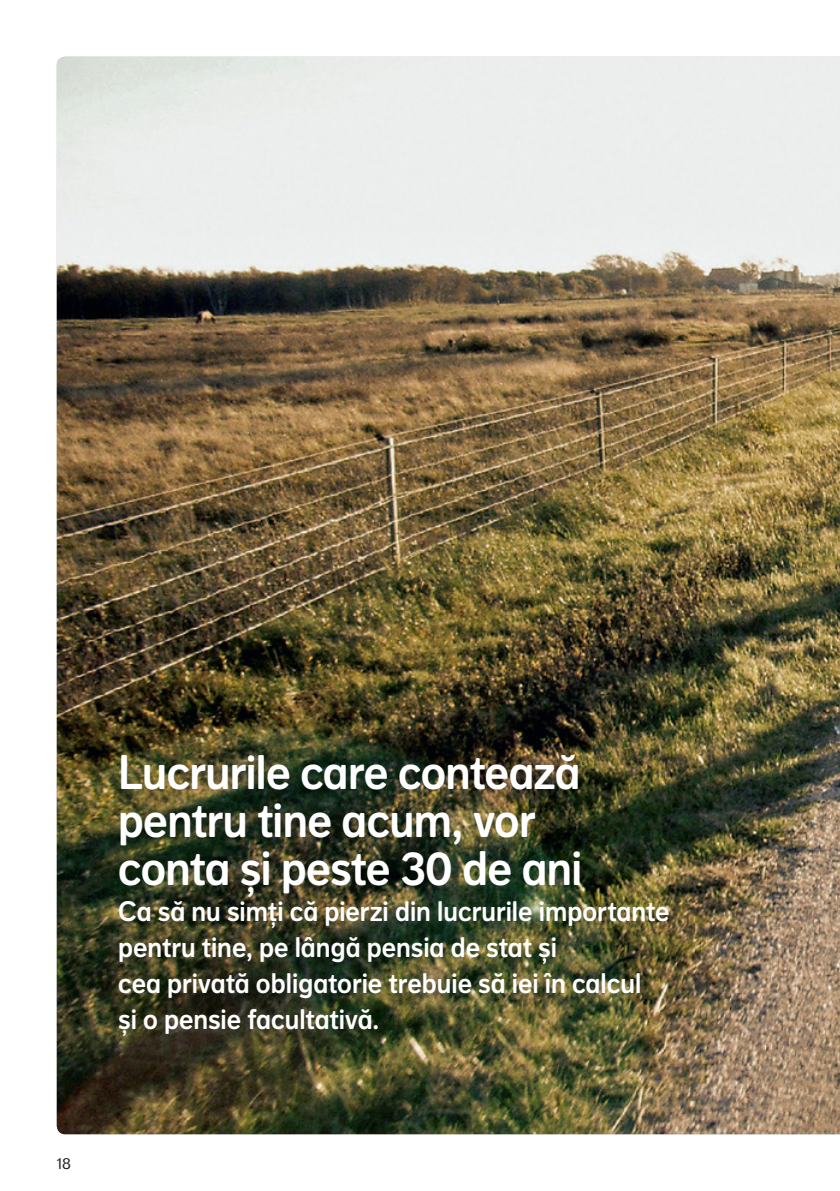
<style>
.page{position:relative;width:840px;height:1191px;background:#fff}
.page>*{position:absolute;margin:0;border:0;box-sizing:border-box;transform-origin:0 0}
.t1{font:48px/48px "NN Dagny Display";letter-spacing:-.015em;color:#fff}
.t2{font:28px/36px "NN Dagny Display";color:#fff}
.t3{font:16px "NN Dagny Text";color:#231f20}
</style>
<div class="page">
<img style="left:57px;top:57px;width:782px;height:1077px">
<h1 class="t1" style="left:118px;top:748px;width:465px">Lucrurile care contează pentru tine acum, vor conta și peste 30 de ani</h1>
<p class="t2" style="left:118px;top:893px;width:552px">Ca să nu simți că pierzi din lucrurile importante pentru tine, pe lângă pensia de stat și<br>cea privată obligatorie trebuie să iei în calcul<br>și o pensie facultativă.</p>
<p class="t3" style="left:57px;top:1154px;width:16px">18</p>
</div>
